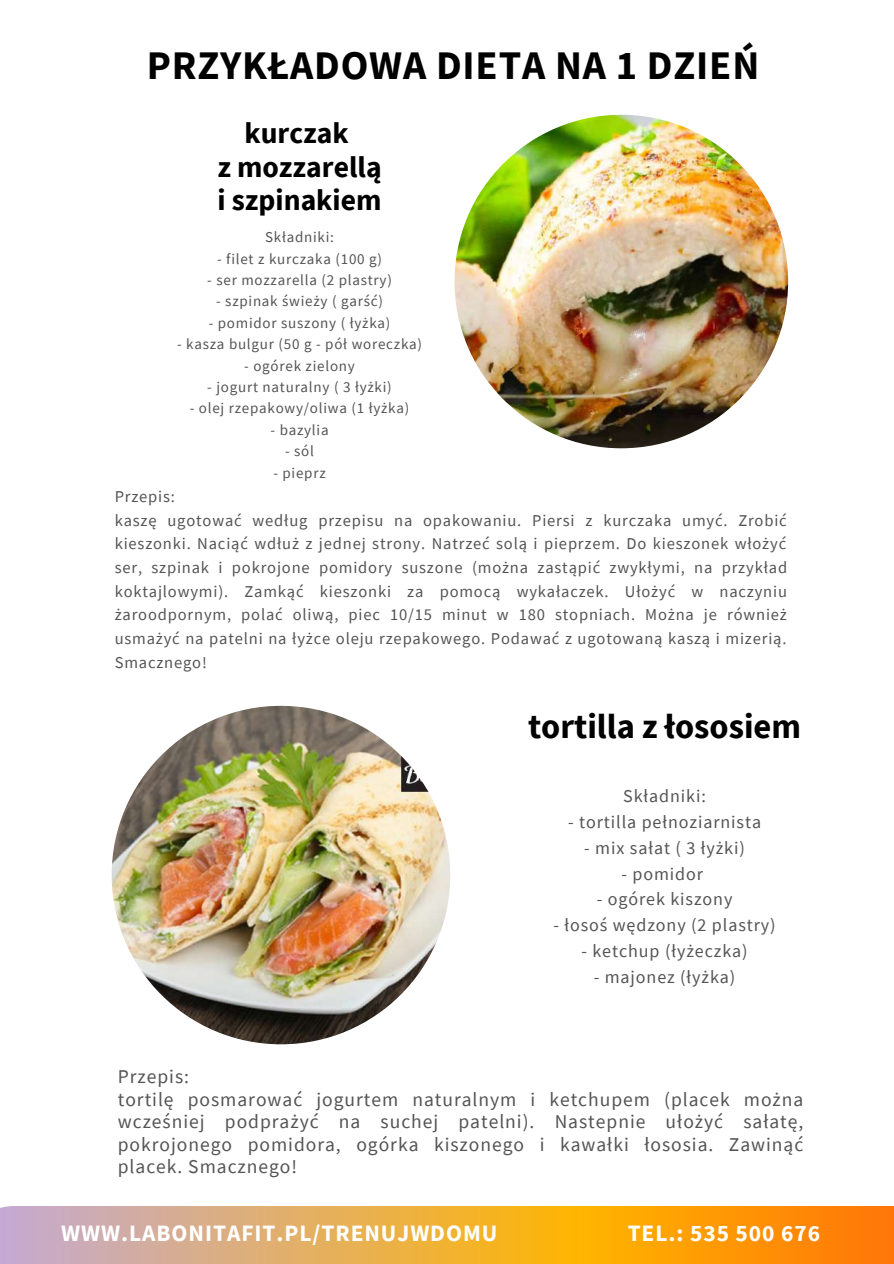
<style>
.page{position:relative;width:894px;height:1264px;background:#fff}
.page>*{position:absolute;margin:0;border:0;box-sizing:border-box;transform-origin:0 0}
.t1{font:700 40.5px "Source Sans Pro";letter-spacing:.02em;color:#000}
.t2{font:700 34.5px "Source Sans Pro";color:#000}
.t3{font:700 29.7px/33.6px "Source Sans Pro";color:#000;text-align:center}
.t4{font:700 23.4px "Source Sans Pro";letter-spacing:.04em;color:#fff}
.t5{font:19.5px/22.5px "Source Sans Pro";letter-spacing:.05em;color:#545454}
.t6{font:18px "Source Sans Pro";letter-spacing:.05em;color:#545454}
.t7{font:16.5px/23.7px "Source Sans Pro";letter-spacing:.05em;color:#545454}
.t8{font:15px "Source Sans Pro";letter-spacing:.05em;color:#545454}
</style>
<div class="page">
<svg style="left:0;top:1206px;width:893px;height:57px;background:#eba646"></svg>
<img style="left:454px;top:115px;width:333px;height:333px;border-radius:50%">
<img style="left:112px;top:705px;width:338px;height:339px;border-radius:50%">
<h1 class="t1" style="left:147px;top:40px;width:614px">PRZYKŁADOWA DIETA NA 1 DZIEŃ</h1>
<h3 class="t3" style="left:217px;top:115px;width:166px">kurczak<br>z mozzarellą i szpinakiem</h3>
<p class="t8" style="left:265px;top:227px;width:70px">Składniki:</p>
<p class="t8" style="left:217px;top:249px;width:166px">- filet z kurczaka (100 g)</p>
<p class="t8" style="left:207px;top:270px;width:186px">- ser mozzarella (2 plastry)</p>
<p class="t8" style="left:216px;top:292px;width:168px">- szpinak świeży ( garść)</p>
<p class="t8" style="left:209px;top:313px;width:183px">- pomidor suszony ( łyżka)</p>
<p class="t8" style="left:177px;top:334px;width:246px">- kasza bulgur (50 g - pół woreczka)</p>
<p class="t8" style="left:244px;top:356px;width:112px">- ogórek zielony</p>
<p class="t8" style="left:207px;top:377px;width:186px">- jogurt naturalny ( 3 łyżki)</p>
<p class="t8" style="left:190px;top:398px;width:221px">- olej rzepakowy/oliwa (1 łyżka)</p>
<p class="t8" style="left:270px;top:420px;width:60px">- bazylia</p>
<p class="t8" style="left:285px;top:441px;width:30px">- sól</p>
<p class="t8" style="left:273px;top:463px;width:54px">- pieprz</p>
<p class="t7" style="left:115px;top:484px;width:673px">Przepis:<br>kaszę ugotować według przepisu na opakowaniu. Piersi z kurczaka umyć. Zrobić kieszonki. Naciąć wdłuż z jednej strony. Natrzeć solą i pieprzem. Do kieszonek włożyć ser, szpinak i pokrojone pomidory suszone (można zastąpić zwykłymi, na przykład koktajlowymi). Zamkąć kieszonki za pomocą wykałaczek. Ułożyć w naczyniu żaroodpornym, polać oliwą, piec 10/15 minut w 180 stopniach. Można je również usmażyć na patelni na łyżce oleju rzepakowego. Podawać z ugotowaną kaszą i mizerią.<br>Smacznego!</p>
<h2 class="t2" style="left:528px;top:704px;width:274px">tortilla z łososiem</h2>
<p class="t6" style="left:623px;top:784px;width:84px">Składniki:</p>
<p class="t6" style="left:568px;top:810px;width:195px">- tortilla pełnoziarnista</p>
<p class="t6" style="left:584px;top:836px;width:162px">- mix sałat ( 3 łyżki)</p>
<p class="t6" style="left:621px;top:861px;width:83px">- pomidor</p>
<p class="t6" style="left:596px;top:887px;width:137px">- ogórek kiszony</p>
<p class="t6" style="left:553px;top:913px;width:224px">- łosoś wędzony (2 plastry)</p>
<p class="t6" style="left:581px;top:939px;width:168px">- ketchup (łyżeczka)</p>
<p class="t6" style="left:593px;top:965px;width:143px">- majonez (łyżka)</p>
<p class="t5" style="left:118px;top:1064px;width:687px">Przepis:<br>tortilę posmarować jogurtem naturalnym i ketchupem (placek można wcześniej podprażyć na suchej patelni). Nastepnie ułożyć sałatę, pokrojonego pomidora, ogórka kiszonego i kawałki łososia. Zawinąć placek. Smacznego!</p>
<h3 class="t4" style="left:61px;top:1218px;width:437px">WWW.LABONITAFIT.PL/TRENUJWDOMU</h3>
<h3 class="t4" style="left:627px;top:1218px;width:194px">TEL.: 535 500 676</h3>
</div>
